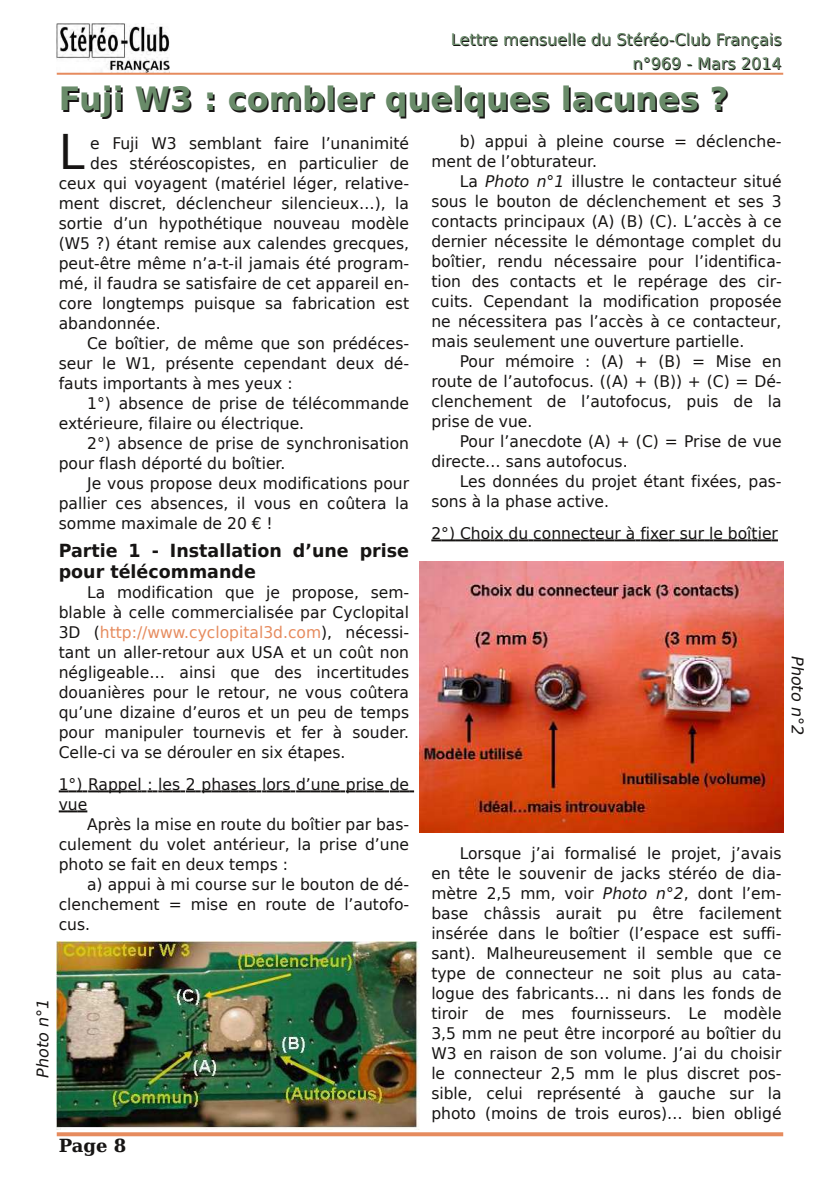
<style>
.page{position:relative;width:840px;height:1191px;background:#fff}
.page>*{position:absolute;margin:0;border:0;box-sizing:border-box;transform-origin:0 0}
.t1{font:47.8px "Bitstream Vera Sans";color:#161413}
.t2{font:700 32px "Bitstream Vera Sans";color:#161413}
.t3{font:700 18px/21.6px "Bitstream Vera Sans";color:#161413}
.t4{font:700 18px "Bitstream Vera Serif";color:#161413}
.t5{font:16px/20px "Bitstream Vera Sans";color:#161413;text-align:justify}
.t6{font:italic 16px "Bitstream Vera Sans";color:#161413}
.s1{color:#698b69}
.s2{font-style:italic}
.s3{color:#e68b5e}
</style>
<div class="page">
<img style="left:56px;top:24px;width:113px;height:48px">
<hr style="left:57px;top:73px;width:725px;height:2px;background:#e68b5e">
<svg style="left:57px;top:1132px;width:725px;height:4px;background:#e79369"></svg>
<svg style="left:59px;top:790px;width:355px;height:2px"></svg>
<svg style="left:59px;top:810px;width:28px;height:2px"></svg>
<svg style="left:431px;top:539px;width:346px;height:2px"></svg>
<img style="left:57px;top:941px;width:362px;height:188px">
<img style="left:420px;top:561px;width:362px;height:272px">
<p class="t6" style="left:36px;top:1077px;width:81px;rotate:-90deg">Photo n°1</p>
<p class="t5" style="left:451px;top:29px;width:332px;line-height:24px;text-align:right">Lettre mensue<span class="s1">ll</span>e du Stéréo-C<span class="s1">l</span>ub França<span class="s1">i</span>s n°969 - Mars 2014</p>
<h2 class="t2" style="left:60px;top:86px;width:671px">Fuji W3 : combler quelques lacunes ?</h2>
<h1 class="t1" style="left:59px;top:131px;width:27px">L</h1>
<p class="t5" style="left:90px;top:135px;width:320px">e Fuji W3 semblant faire l’unanimité</p>
<p class="t5" style="left:431px;top:133px;width:352px;text-indent:28px">b) appui à pleine course = déclenche&shy;ment de l’obturateur.</p>
<p class="t5" style="left:431px;top:173px;width:352px;text-indent:28px">La <span class="s2">Photo n°1</span> illustre le contacteur situé sous le bouton de déclenchement et ses 3 contacts principaux (A) (B) (C). L’accès à ce dernier nécessite le démontage complet du boîtier, rendu nécessaire pour l’identifica&shy;tion des contacts et le repérage des cir&shy;cuits. Cependant la modification proposée ne nécessitera pas l’accès à ce contacteur, mais seulement une ouverture partielle.</p>
<p class="t5" style="left:431px;top:353px;width:352px;text-indent:28px">Pour mémoire : (A) + (B) = Mise en route de l’autofocus. ((A) + (B)) + (C) = Dé&shy;clenchement de l’autofocus, puis de la prise de vue.</p>
<p class="t5" style="left:431px;top:433px;width:351px;text-indent:28px">Pour l’anecdote (A) + (C) = Prise de vue directe… sans autofocus.</p>
<p class="t5" style="left:431px;top:473px;width:352px;text-indent:28px">Les données du projet étant fixées, pas&shy;sons à la phase active.</p>
<p class="t5" style="left:431px;top:524px;width:348px">2°) Choix du connecteur à fixer sur le boîtier</p>
<p class="t5" style="left:90px;top:155px;width:320px">des stéréoscopistes, en particulier de</p>
<p class="t5" style="left:59px;top:175px;width:352px">ceux qui voyagent (matériel léger, relative-</p>
<p class="t5" style="left:59px;top:195px;width:352px">ment discret, déclencheur silencieux…), la</p>
<p class="t5" style="left:59px;top:215px;width:351px">sortie d’un hypothétique nouveau modèle</p>
<p class="t5" style="left:59px;top:235px;width:352px">(W5 ?) étant remise aux calendes grecques,</p>
<p class="t5" style="left:59px;top:255px;width:352px">peut-être même n’a-t-il jamais été program-</p>
<p class="t5" style="left:59px;top:275px;width:352px">mé, il faudra se satisfaire de cet appareil en-</p>
<p class="t5" style="left:59px;top:295px;width:351px">core longtemps puisque sa fabrication est</p>
<p class="t5" style="left:59px;top:315px;width:103px">abandonnée.</p>
<p class="t5" style="left:87px;top:335px;width:323px">Ce boîtier, de même que son prédéces-</p>
<p class="t5" style="left:59px;top:355px;width:352px">seur le W1, présente cependant deux dé-</p>
<p class="t5" style="left:59px;top:375px;width:235px">fauts importants à mes yeux :</p>
<p class="t5" style="left:87px;top:395px;width:323px">1°) absence de prise de télécommande</p>
<p class="t5" style="left:59px;top:415px;width:247px">extérieure, filaire ou électrique.</p>
<p class="t5" style="left:87px;top:435px;width:323px">2°) absence de prise de synchronisation</p>
<p class="t5" style="left:59px;top:455px;width:228px">pour flash déporté du boîtier.</p>
<p class="t5" style="left:87px;top:475px;width:323px">Je vous propose deux modifications pour</p>
<p class="t5" style="left:59px;top:495px;width:352px">pallier ces absences, il vous en coûtera la</p>
<p class="t5" style="left:59px;top:515px;width:215px">somme maximale de 20 € !</p>
<p class="t3" style="left:59px;top:540px;width:351px">Partie 1 - Installation d’une prise pour télécommande</p>
<p class="t5" style="left:59px;top:584px;width:352px;text-indent:28px">La modification que je propose, sem&shy;blable à celle commercialisée par Cyclopital 3D (<span class="s3">http://www.cyclopital3d.com</span>), nécessi&shy;tant un aller-retour aux USA et un coût non négligeable… ainsi que des incertitudes douanières pour le retour, ne vous coûtera qu’une dizaine d’euros et un peu de temps pour manipuler tournevis et fer à souder.<br>Celle-ci va se dérouler en six étapes.</p>
<p class="t5" style="left:59px;top:775px;width:351px">1°) Rappel : les 2 phases lors d’une prise de vue</p>
<p class="t5" style="left:59px;top:815px;width:352px;text-indent:28px">Après la mise en route du boîtier par bas&shy;culement du volet antérieur, la prise d’une photo se fait en deux temps :</p>
<p class="t5" style="left:59px;top:875px;width:352px;text-indent:28px">a) appui à mi course sur le bouton de dé&shy;clenchement = mise en route de l’autofo&shy;cus.</p>
<p class="t5" style="left:431px;top:844px;width:352px;text-indent:28px">Lorsque j’ai formalisé le projet, j’avais en tête le souvenir de jacks stéréo de dia&shy;mètre 2,5 mm, voir <span class="s2">Photo n°2</span>, dont l’em&shy;base châssis aurait pu être facilement insérée dans le boîtier (l’espace est suffi&shy;sant). Malheureusement il semble que ce type de connecteur ne soit plus au cata&shy;logue des fabricants… ni dans les fonds de tiroir de mes fournisseurs. Le modèle 3,5 mm ne peut être incorporé au boîtier du W3 en raison de son volume. J’ai du choisir le connecteur 2,5 mm le plus discret pos&shy;sible, celui représenté à gauche sur la photo (moins de trois euros)… bien obligé</p>
<p class="t4" style="left:59px;top:1137px;width:69px">Page 8</p>
<p class="t6" style="left:804px;top:656px;width:81px;rotate:90deg">Photo n°2</p>
</div>
